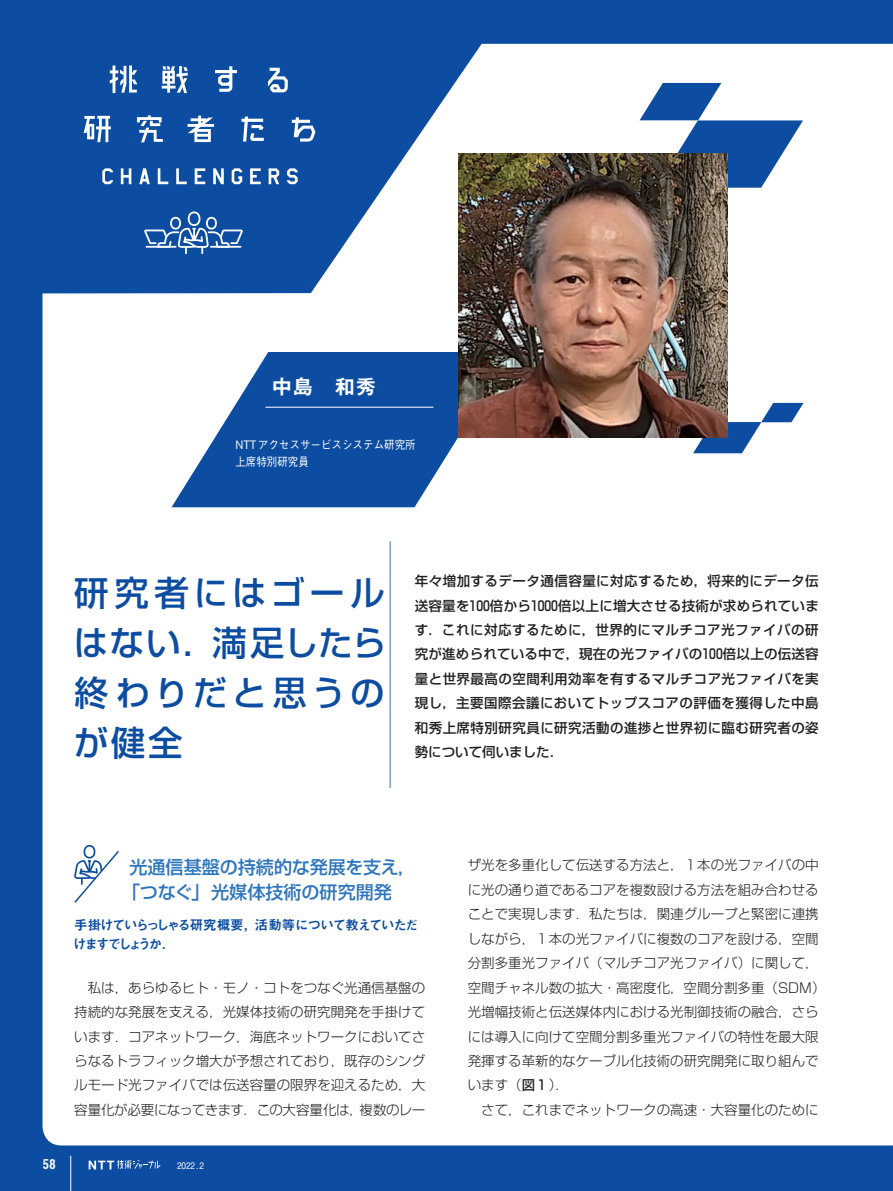
<style>
.page{position:relative;width:893px;height:1191px;background:#0d4da1}
.page>*{position:absolute;margin:0;border:0;box-sizing:border-box;transform-origin:0 0}
.t1{font:500 34.5px/49.9px "Shin Go Pr 6";letter-spacing:.11em;color:#0d4da1;text-align:justify}
.t2{font:700 19.5px "Gothic MB101 Pr 6 De";color:#fff}
.t3{font:500 18px/24.5px "Shin Go Pr 6";color:#2e76bc}
.t4{font:300 13.5px/24.5px "Shin Go Pr 6";color:#231f20;text-align:justify}
.t5{font:500 13.5px/24.5px "Shin Go Pr 6";letter-spacing:.035em;color:#231f20;text-align:justify}
.t6{font:13.5px/19.2px "Midashi Go Pr 6 MB31";letter-spacing:-.095em;color:#0d4da1}
.t7{font:13.5px "Midashi Go Pr 6 MB31";color:#fff}
.t8{font:500 11.7px/17.5px "Gothic BBB Pr 6";color:#fff;scale:.9 1}
.t9{font:500 9px "Gothic BBB Pr 6";color:#fff}
.s1{font-weight:500}
</style>
<div class="page">
<div style="left:43px;top:44px;width:850px;height:1101px;background:#fff"></div>
<svg style="left:89px;top:1160px;width:72px;height:9px"></svg>
<hr style="left:70px;top:1155px;width:1px;height:36px;background:#fff">
<svg style="left:43px;top:43px;width:469px;height:250px"></svg>
<svg style="left:110px;top:65px;width:27px;height:28px"></svg>
<svg style="left:162px;top:66px;width:26px;height:27px"></svg>
<svg style="left:215px;top:66px;width:22px;height:26px"></svg>
<svg style="left:268px;top:68px;width:20px;height:24px"></svg>
<svg style="left:84px;top:116px;width:27px;height:26px"></svg>
<svg style="left:137px;top:115px;width:26px;height:27px"></svg>
<svg style="left:187px;top:116px;width:27px;height:26px"></svg>
<svg style="left:242px;top:117px;width:22px;height:25px"></svg>
<svg style="left:292px;top:117px;width:23px;height:25px"></svg>
<svg style="left:102px;top:168px;width:11px;height:16px"></svg>
<svg style="left:121px;top:168px;width:10px;height:16px"></svg>
<svg style="left:139px;top:168px;width:11px;height:16px"></svg>
<svg style="left:158px;top:168px;width:10px;height:16px"></svg>
<svg style="left:176px;top:168px;width:11px;height:16px"></svg>
<svg style="left:195px;top:168px;width:10px;height:16px"></svg>
<svg style="left:213px;top:168px;width:11px;height:16px"></svg>
<svg style="left:232px;top:168px;width:10px;height:16px"></svg>
<svg style="left:250px;top:168px;width:11px;height:16px"></svg>
<svg style="left:269px;top:168px;width:10px;height:16px"></svg>
<svg style="left:287px;top:168px;width:11px;height:16px"></svg>
<svg style="left:144px;top:211px;width:99px;height:43px"></svg>
<svg style="left:693px;top:403px;width:110px;height:50px"></svg>
<svg style="left:640px;top:83px;width:163px;height:105px"></svg>
<svg style="left:171px;top:352px;width:340px;height:155px"></svg>
<img style="left:458px;top:154px;width:270px;height:283px">
<svg style="left:73px;top:845px;width:48px;height:59px"></svg>
<hr style="left:390px;top:541px;width:1px;height:247px;background:#2e76bc">
<hr style="left:265px;top:407px;width:168px;height:1px;background:#fff">
<h2 class="t2" style="left:272px;top:370px;width:105px">中島　和秀</h2>
<p class="t8" style="left:235px;top:435px;width:202px">NTTアクセスサービスシステム研究所上席特別研究員</p>
<h1 class="t1" style="left:74px;top:565px;width:314px">研究者にはゴールはない．満足したら終わりだと思うのが健全</h1>
<p class="t5" style="left:415px;top:568px;width:405px">年々増加するデータ通信容量に対応するため，将来的にデータ伝送容量を100倍から1000倍以上に増大させる技術が求められています．これに対応するために，世界的にマルチコア光ファイバの研究が進められている中で，現在の光ファイバの100倍以上の伝送容量と世界最高の空間利用効率を有するマルチコア光ファイバを実現し，主要国際会議においてトップスコアの評価を獲得した中島和秀上席特別研究員に研究活動の進捗と世界初に臨む研究者の姿勢について伺いました．</p>
<h3 class="t3" style="left:122px;top:854px;width:295px;text-indent:7px">光通信基盤の持続的な発展を支え，「つなぐ」光媒体技術の研究開発</h3>
<p class="t6" style="left:73px;top:914px;width:347px">手掛けていらっしゃる研究概要，活動等について教えていただけますでしょうか．</p>
<p class="t4" style="left:74px;top:974px;width:352px;text-indent:14px">私は，あらゆるヒト・モノ・コトをつなぐ光通信基盤の持続的な発展を支える，光媒体技術の研究開発を手掛けています．コアネットワーク，海底ネットワークにおいてさらなるトラフィック増大が予想されており，既存のシングルモード光ファイバでは伝送容量の限界を迎えるため，大容量化が必要になってきます．この大容量化は，複数のレー</p>
<p class="t7" style="left:43px;top:1153px;width:15px">58</p>
<p class="t9" style="left:177px;top:1158px;width:29px">2022.2</p>
<p class="t4" style="left:468px;top:851px;width:359px;text-align:left">ザ光を多重化して伝送する方法と，１本の光ファイバの中に光の通り道であるコアを複数設ける方法を組み合わせることで実現します．私たちは，関連グループと緊密に連携しながら， 1 本の光ファイバに複数のコアを設ける，空間分割多重光ファイバ（マルチコア光ファイバ）に関して，空間チャネル数の拡大・高密度化，空間分割多重（SDM）光増幅技術と伝送媒体内における光制御技術の融合，さらには導入に向けて空間分割多重光ファイバの特性を最大限発揮する革新的なケーブル化技術の研究開発に取り組んでいます（<span class="s1">図 1</span> ）．</p>
<p class="t4" style="left:481px;top:1096px;width:339px">さて，これまでネットワークの高速・大容量化のために</p>
</div>
